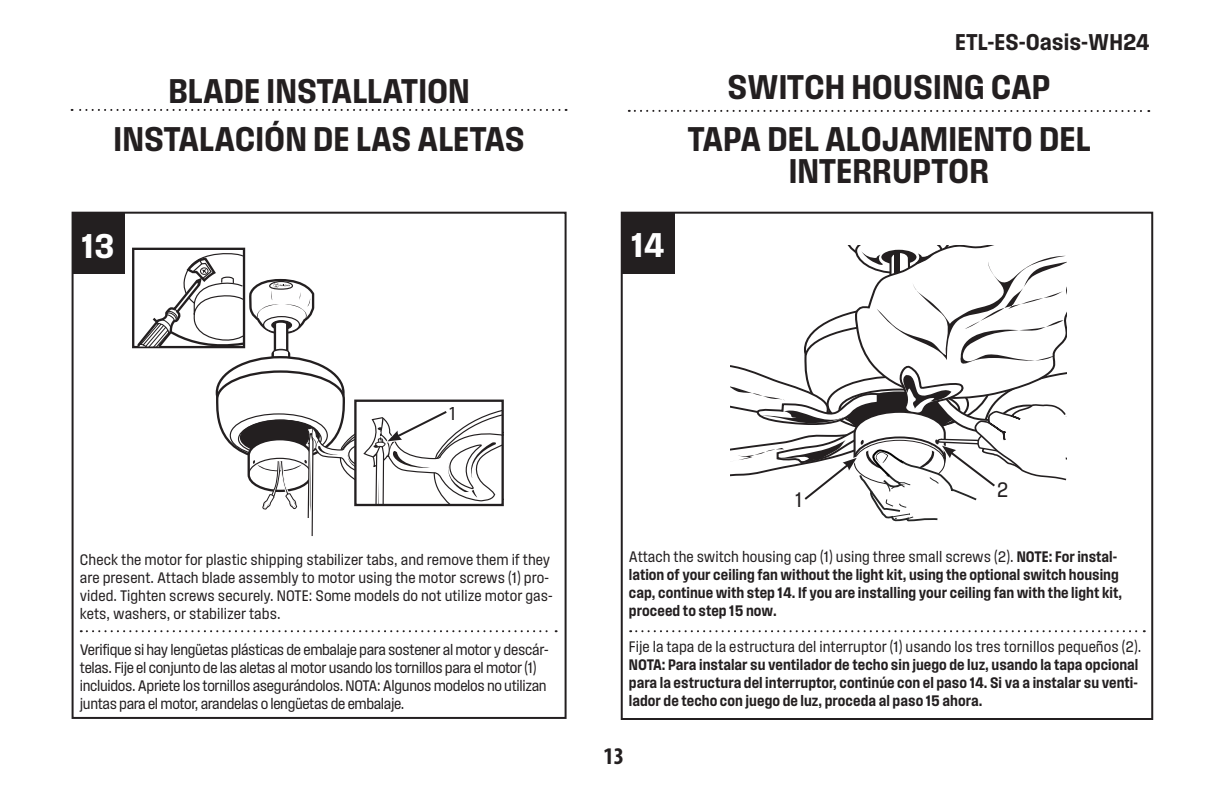
<style>
.page{position:relative;width:1224px;height:792px;background:#fff}
.page>*{position:absolute;margin:0;border:0;box-sizing:border-box;transform-origin:0 0}
.t1{font:36px/48px "Field Gothic No.54";color:#231f20;text-align:center}
.t2{font:36px "Field Gothic No.54";color:#fff}
.t3{font:24px "Field Gothic No.54";color:#231f20}
.t4{font:700 condensed 24px "Myriad Pro";color:#231f20}
.t5{font:22px "Field Gothic No.52";color:#231f20;scale:.95 1}
.t6{font:20px "Myriad Pro";color:#231f20;scale:.95 1}
.t7{font:16px/18px "Field Gothic No.52";letter-spacing:-.005em;color:#231f20;scale:.95 1}
.t8{font:16px/18px "Field Gothic No.54";color:#231f20;scale:.95 1}
.t9{font:16px/18px "Field Gothic No.52";letter-spacing:-.025em;color:#231f20;scale:.95 1}
.s1{font-family:"Field Gothic No.54"}
</style>
<div class="page">
<svg style="left:72px;top:109px;width:488px;height:2px"></svg>
<div style="left:72px;top:212px;width:495px;height:507px;border:2px solid #231f20"></div>
<div style="left:72px;top:214px;width:52px;height:60px;background:#231f20"></div>
<svg style="left:81px;top:630px;width:476px;height:2px"></svg>
<div style="left:622px;top:213px;width:52px;height:60px;background:#231f20"></div>
<div style="left:621px;top:212px;width:532px;height:508px;border:2px solid #231f20"></div>
<svg style="left:629px;top:110px;width:520px;height:2px"></svg>
<svg style="left:132px;top:247px;width:372px;height:289px"></svg>
<svg style="left:630px;top:630px;width:515px;height:2px"></svg>
<svg style="left:731px;top:245px;width:335px;height:277px"></svg>
<h1 class="t1" style="left:114px;top:66px;width:413px">BLADE INSTALLATION<br>INSTALACIÓN DE LAS ALETAS</h1>
<h1 class="t2" style="left:81px;top:227px;width:35px">13</h1>
<h1 class="t2" style="left:631px;top:226px;width:35px">14</h1>
<h2 class="t3" style="left:955px;top:29px;width:196px">ETL-ES-Oasis-WH24</h2>
<h1 class="t1" style="left:687px;top:61px;width:405px;line-height:52px">SWITCH HOUSING CAP<br>TAPA DEL ALOJAMIENTO DEL</h1>
<h1 class="t1" style="left:789px;top:146px;width:202px">INTERRUPTOR</h1>
<p class="t6" style="left:448px;top:401px;width:12px">1</p>
<p class="t7" style="left:80px;top:551px;width:499px">Check the motor for plastic shipping stabilizer tabs, and remove them if they are present. Attach blade assembly to motor using the motor screws (1) pro&shy;vided. Tighten screws securely. NOTE: Some models do not utilize motor gas&shy;kets, washers, or stabilizer tabs.</p>
<p class="t9" style="left:80px;top:641px;width:495px">Verifique si hay lengüetas plásticas de embalaje para sostener al motor y descár&shy;telas. Fije el conjunto de las aletas al motor usando los tornillos para el motor (1) incluidos. Apriete los tornillos asegurándolos. NOTA: Algunos modelos no utilizan juntas para el motor, arandelas o lengüetas de embalaje.</p>
<h3 class="t5" style="left:795px;top:488px;width:9px">1</h3>
<h3 class="t5" style="left:997px;top:478px;width:14px">2</h3>
<p class="t7" style="left:629px;top:548px;width:516px">Attach the switch housing cap (1) using three small screws (2). <span class="s1">NOTE: For instal-</span></p>
<p class="t8" style="left:629px;top:566px;width:521px">lation of your ceiling fan without the light kit, using the optional switch housing cap, continue with step 14. If you are installing your ceiling fan with the light kit, proceed to step 15 now.</p>
<p class="t7" style="left:629px;top:638px;width:541px">Fije la tapa de la estructura del interruptor (1) usando los tres tornillos pequeños (2).</p>
<p class="t8" style="left:629px;top:656px;width:538px;text-align:justify">NOTA: Para instalar su ventilador de techo sin juego de luz, usando la tapa opcional para la estructura del interruptor, continúe con el paso 14. Si va a instalar su venti&shy;lador de techo con juego de luz, proceda al paso 15 ahora.</p>
<h2 class="t4" style="left:603px;top:741px;width:22px">13</h2>
</div>
